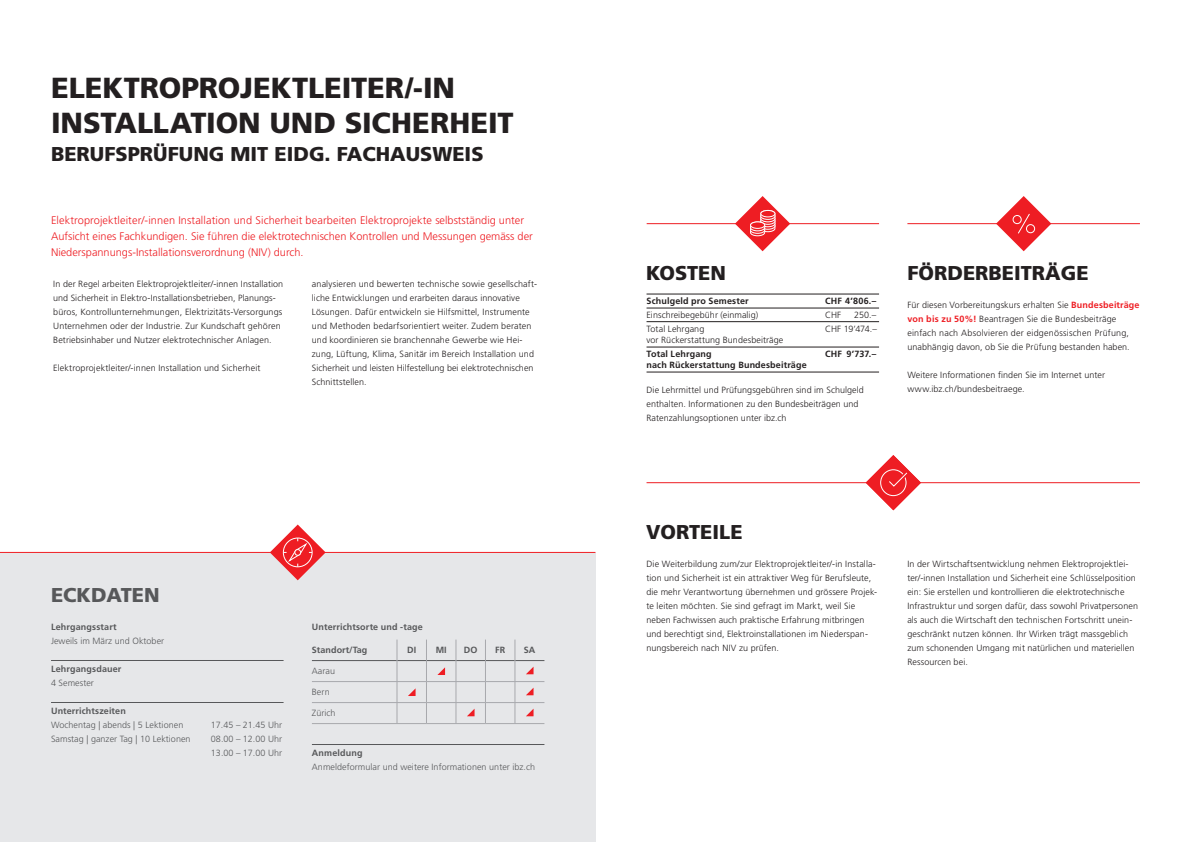
<style>
.page{position:relative;width:1191px;height:842px;background:#fff}
.page>*{position:absolute;margin:0;border:0;box-sizing:border-box;transform-origin:0 0}
.t1{font:900 29px/35px "Frutiger LT Std";letter-spacing:-.005em;color:#231f20}
.t2{font:900 20px "Frutiger LT Std";color:#231f20}
.t3{font:900 20px "Frutiger LT Std";color:#57585a}
.t4{font:300 11px/15.8px "Frutiger LT Std";color:#ee1d23}
.t5{font:300 9px/14px "Frutiger LT Std";letter-spacing:.01em;color:#231f20}
.t6{font:300 9px/14px "Frutiger LT Std";letter-spacing:.005em;color:#57585a}
.t7{font:700 9px "Frutiger LT Std";letter-spacing:.015em;color:#57585a}
.t8{font:700 9px "Frutiger LT Std";letter-spacing:.015em;color:#231f20}
.s1{font-weight:700;color:#ee1d23}
</style>
<div class="page">
<hr style="left:646px;top:482px;width:494px;height:1px;background:#ee1d23">
<svg style="left:865px;top:455px;width:56px;height:55px"></svg>
<div style="left:0;top:553px;width:595px;height:289px;background:#e6e7e9"></div>
<hr style="left:0;top:552px;width:595px;height:1px;background:#ee1d23">
<hr style="left:51px;top:660px;width:232px;height:1px;background:#57585a">
<hr style="left:51px;top:702px;width:232px;height:1px;background:#57585a">
<svg style="left:270px;top:524px;width:56px;height:56px"></svg>
<div style="left:294px;top:549px;width:7px;height:7px;border:1px solid #fff;border-radius:50%"></div>
<hr style="left:312px;top:660px;width:85px;height:1px;background:#57585a">
<hr style="left:426px;top:660px;width:30px;height:1px;background:#57585a">
<hr style="left:485px;top:660px;width:30px;height:1px;background:#57585a">
<hr style="left:312px;top:681px;width:85px;height:1px;background:#a8a9ad">
<hr style="left:426px;top:681px;width:30px;height:1px;background:#a8a9ad">
<hr style="left:485px;top:681px;width:30px;height:1px;background:#a8a9ad">
<hr style="left:312px;top:702px;width:85px;height:1px;background:#a8a9ad">
<hr style="left:426px;top:702px;width:30px;height:1px;background:#a8a9ad">
<hr style="left:485px;top:702px;width:30px;height:1px;background:#a8a9ad">
<hr style="left:312px;top:723px;width:85px;height:1px;background:#a8a9ad">
<hr style="left:426px;top:723px;width:30px;height:1px;background:#a8a9ad">
<hr style="left:485px;top:723px;width:30px;height:1px;background:#a8a9ad">
<svg style="left:437px;top:667px;width:8px;height:8px"></svg>
<svg style="left:397px;top:639px;width:30px;height:85px"></svg>
<svg style="left:456px;top:639px;width:30px;height:85px"></svg>
<svg style="left:515px;top:639px;width:29px;height:85px"></svg>
<hr style="left:312px;top:744px;width:232px;height:1px;background:#57585a">
<hr style="left:907px;top:223px;width:233px;height:1px;background:#ee1d23">
<svg style="left:996px;top:196px;width:55px;height:55px"></svg>
<hr style="left:646px;top:294px;width:233px;height:1px;background:#231f20">
<hr style="left:646px;top:308px;width:233px;height:1px;background:#231f20">
<hr style="left:646px;top:321px;width:233px;height:1px;background:#231f20">
<hr style="left:646px;top:347px;width:233px;height:1px;background:#231f20">
<hr style="left:646px;top:372px;width:233px;height:1px;background:#231f20">
<hr style="left:646px;top:223px;width:233px;height:1px;background:#ee1d23">
<svg style="left:735px;top:196px;width:55px;height:55px"></svg>
<div style="left:750px;top:222px;width:14px;height:6px;background:#ee1d23;border-radius:50%"></div>
<div style="left:750px;top:221px;width:15px;height:8px;border:1px solid #fff;border-radius:50%"></div>
<h1 class="t1" style="left:51px;top:70px;width:464px">ELEKTROPROJEKTLEITER/-IN<br>INSTALLATION UND SICHERHEIT</h1>
<h2 class="t2" style="left:51px;top:142px;width:434px">BERUFSPRÜFUNG MIT EIDG. FACHAUSWEIS</h2>
<p class="t4" style="left:51px;top:212px;width:483px">Elektroprojektleiter/-innen Installation und Sicherheit bearbeiten Elektroprojekte selbstständig unter<br>Aufsicht eines Fachkundigen. Sie führen die elektrotechnischen Kontrollen und Messungen gemäss der<br>Niederspannungs-Installationsverordnung (NIV) durch.</p>
<p class="t5" style="left:53px;top:277px;width:231px">In der Regel arbeiten Elektroprojektleiter/-innen Installation und Sicherheit in Elektro-Installationsbetrieben, Planungs&shy;büros, Kontrollunternehmungen, Elektrizitäts-Versorgungs Unternehmen oder der Industrie. Zur Kundschaft gehören Betriebsinhaber und Nutzer elektrotechnischer Anlagen.</p>
<p class="t5" style="left:53px;top:361px;width:209px">Elektroprojektleiter/-innen Installation und Sicherheit</p>
<p class="t5" style="left:312px;top:277px;width:227px">analysieren und bewerten technische sowie gesellschaft&shy;liche Entwicklungen und erarbeiten daraus innovative Lösungen. Dafür entwickeln sie Hilfsmittel, Instrumente und Methoden bedarfsorientiert weiter. Zudem beraten und koordinieren sie branchennahe Gewerbe wie Hei&shy;zung, Lüftung, Klima, Sanitär im Bereich Installation und Sicherheit und leisten Hilfestellung bei elektrotechnischen Schnittstellen.</p>
<h2 class="t3" style="left:51px;top:583px;width:110px">ECKDATEN</h2>
<p class="t7" style="left:51px;top:622px;width:67px">Lehrgangsstart</p>
<p class="t6" style="left:51px;top:634px;width:115px">Jeweils im März und Oktober</p>
<p class="t7" style="left:51px;top:664px;width:72px">Lehrgangsdauer</p>
<p class="t6" style="left:51px;top:676px;width:44px">4 Semester</p>
<p class="t7" style="left:51px;top:706px;width:76px">Unterrichtszeiten</p>
<p class="t6" style="left:51px;top:718px;width:134px">Wochentag | abends | 5 Lektionen</p>
<p class="t6" style="left:211px;top:718px;width:73px">17.45 – 21.45 Uhr</p>
<p class="t6" style="left:51px;top:732px;width:141px">Samstag | ganzer Tag | 10 Lektionen</p>
<p class="t6" style="left:211px;top:732px;width:73px">08.00 – 12.00 Uhr<br>13.00 – 17.00 Uhr</p>
<p class="t7" style="left:312px;top:621px;width:112px">Unterrichtsorte und -tage</p>
<p class="t7" style="left:312px;top:645px;width:57px">Standort/Tag</p>
<p class="t7" style="left:407px;top:645px;width:11px">DI</p>
<p class="t7" style="left:436px;top:645px;width:13px">MI</p>
<p class="t7" style="left:464px;top:645px;width:15px">DO</p>
<p class="t7" style="left:495px;top:645px;width:12px">FR</p>
<p class="t7" style="left:524px;top:645px;width:13px">SA</p>
<p class="t6" style="left:312px;top:664px;width:25px">Aarau</p>
<p class="t6" style="left:312px;top:685px;width:19px">Bern</p>
<p class="t6" style="left:312px;top:706px;width:25px">Zürich</p>
<p class="t7" style="left:312px;top:748px;width:52px">Anmeldung</p>
<p class="t6" style="left:312px;top:760px;width:225px">Anmeldeformular und weitere Informationen unter ibz.ch</p>
<h2 class="t2" style="left:646px;top:261px;width:81px">KOSTEN</h2>
<p class="t8" style="left:646px;top:296px;width:104px">Schulgeld pro Semester</p>
<p class="t8" style="left:825px;top:296px;width:53px">CHF 4’806.–</p>
<p class="t5" style="left:646px;top:308px;width:113px">Einschreibegebühr (einmalig)</p>
<p class="t5" style="left:825px;top:308px;width:18px">CHF</p>
<p class="t5" style="left:854px;top:308px;width:24px">250.–</p>
<p class="t5" style="left:646px;top:322px;width:59px">Total Lehrgang</p>
<p class="t5" style="left:825px;top:322px;width:53px">CHF 19’474.–</p>
<p class="t5" style="left:646px;top:333px;width:138px">vor Rückerstattung Bundesbeiträge</p>
<p class="t8" style="left:646px;top:349px;width:67px">Total Lehrgang</p>
<p class="t8" style="left:825px;top:349px;width:53px">CHF 9’737.–</p>
<p class="t8" style="left:646px;top:360px;width:162px">nach Rückerstattung Bundesbeiträge</p>
<p class="t5" style="left:646px;top:383px;width:219px">Die Lehrmittel und Prüfungsgebühren sind im Schulgeld enthalten. Informationen zu den Bundesbeiträgen und<br>Ratenzahlungsoptionen unter ibz.ch</p>
<h2 class="t2" style="left:907px;top:261px;width:183px">FÖRDERBEITRÄGE</h2>
<p class="t5" style="left:907px;top:298px;width:234px">Für diesen Vorbereitungskurs erhalten Sie <span class="s1">Bundesbeiträge von bis zu 50%!</span> Beantragen Sie die Bundesbeiträge einfach nach Absolvieren der eidgenössischen Prüfung, unabhängig davon, ob Sie die Prüfung bestanden haben.</p>
<p class="t5" style="left:907px;top:368px;width:199px">Weitere Informationen finden Sie im Internet unter www.ibz.ch/bundesbeitraege.</p>
<h2 class="t2" style="left:646px;top:520px;width:98px">VORTEILE</h2>
<p class="t5" style="left:646px;top:557px;width:232px">Die Weiterbildung zum/zur Elektroprojektleiter/-in Installa&shy;tion und Sicherheit ist ein attraktiver Weg für Berufsleute, die mehr Verantwortung übernehmen und grössere Projek&shy;te leiten möchten. Sie sind gefragt im Markt, weil Sie neben Fachwissen auch praktische Erfahrung mitbringen und berechtigt sind, Elektroinstallationen im Niederspan&shy;nungsbereich nach NIV zu prüfen.</p>
<p class="t5" style="left:907px;top:557px;width:232px">In der Wirtschaftsentwicklung nehmen Elektroprojektlei&shy;ter/-innen Installation und Sicherheit eine Schlüsselposition ein: Sie erstellen und kontrollieren die elektrotechnische Infrastruktur und sorgen dafür, dass sowohl Privatpersonen als auch die Wirtschaft den technischen Fortschritt unein&shy;geschränkt nutzen können. Ihr Wirken trägt massgeblich zum schonenden Umgang mit natürlichen und materiellen Ressourcen bei.</p>
</div>
